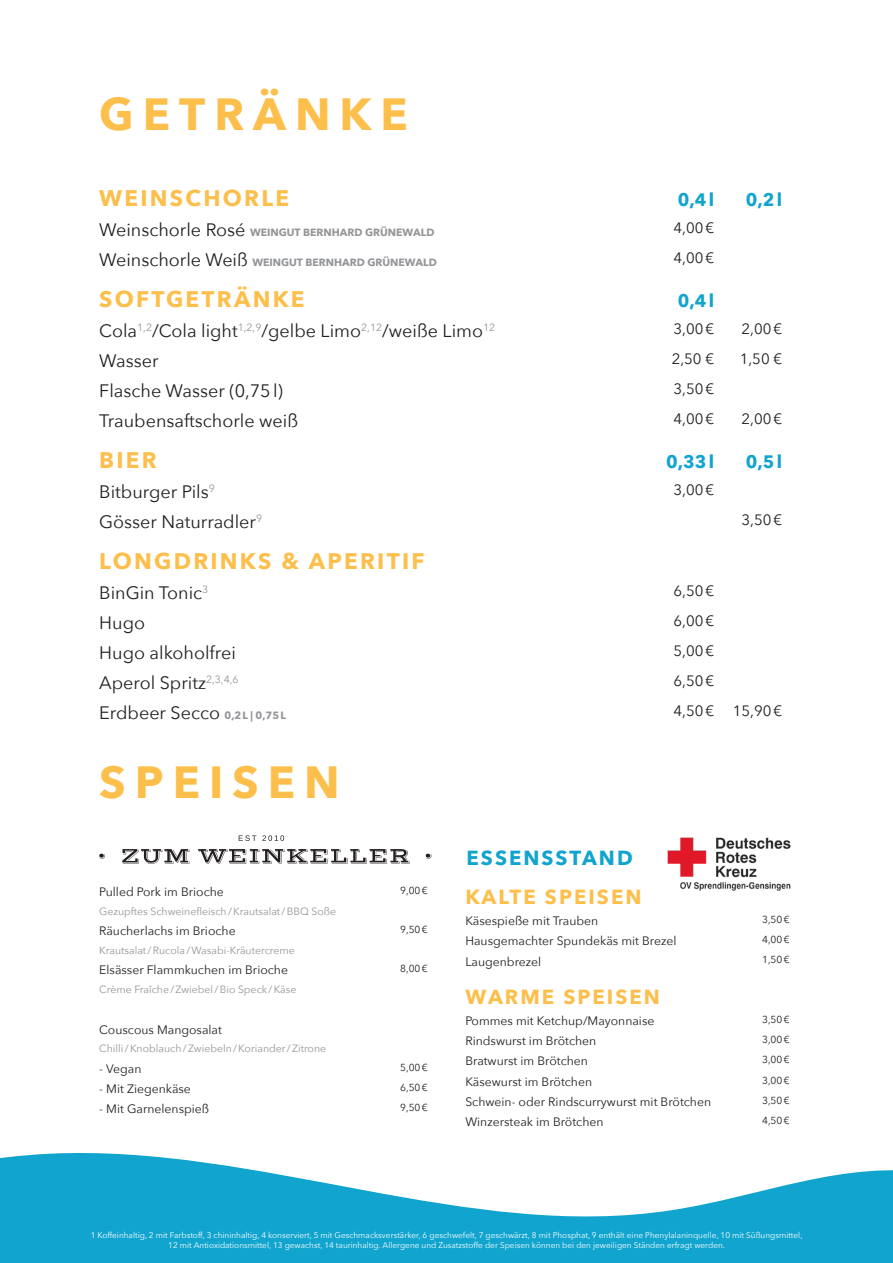
<style>
.page{position:relative;width:893px;height:1263px;background:#fff}
.page>*{position:absolute;margin:0;border:0;box-sizing:border-box;transform-origin:0 0}
.t1{font:700 45px "Avenir Next";letter-spacing:.2em;color:#fdbf4c}
.t2{font:700 22.5px "Avenir Next";letter-spacing:.1em;color:#fdbf4c}
.t3{font:700 20.4px "Avenir Next";letter-spacing:.1em;color:#fdbf4c}
.t4{font:700 20.4px "Avenir Next";letter-spacing:.1em;color:#10a4ce}
.t5{font:18px "Avenir Next";color:#231f20}
.t6{font:700 18px "Avenir Next";letter-spacing:.125em;color:#10a4ce}
.t7{font:15px "Avenir Next";color:#231f20}
.t8{font:12.15px "Avenir Next";color:#231f20}
.t9{font:10.5px "Avenir Next";color:#939598}
.t10{font:700 10.5px "Avenir Next";color:#939598}
.t11{font:10.2px "Avenir Next";color:#231f20}
.t12{font:8.25px/9.9px "Avenir Next";color:#fff;text-align:center}
.s1{font-weight:400;font-size:18px;color:#231f20}
.s2{font-weight:700;font-size:10.5px;color:#939598}
</style>
<div class="page">
<svg style="left:0;top:1153px;width:893px;height:110px;fill:#10a4ce"></svg>
<img style="left:667px;top:837px;width:124px;height:54px">
<svg style="left:99px;top:854px;width:6px;height:5px"></svg>
<svg style="left:122px;top:849px;width:67px;height:15px"></svg>
<svg style="left:198px;top:849px;width:212px;height:15px"></svg>
<svg style="left:426px;top:854px;width:5px;height:5px"></svg>
<svg style="left:239px;top:835px;width:17px;height:6px"></svg>
<svg style="left:262px;top:835px;width:22px;height:6px"></svg>
<p class="t1" style="left:99px;top:75px;width:310px">GETRÄNKE</p>
<p class="t2" style="left:99px;top:178px;width:191px">WEINSCHORLE</p>
<p class="t6" style="left:678px;top:184px;width:38px">0,4l</p>
<p class="t6" style="left:746px;top:184px;width:38px">0,2l</p>
<p class="t10" style="left:99px;top:223px;width:337px"><span class="s1">Weinschorle Rosé</span> WEINGUT BERNHARD GRÜNEWALD</p>
<p class="t7" style="left:673px;top:215px;width:42px">4,00€</p>
<p class="t10" style="left:99px;top:253px;width:339px"><span class="s1">Weinschorle Weiß</span> WEINGUT BERNHARD GRÜNEWALD</p>
<p class="t7" style="left:673px;top:245px;width:42px">4,00€</p>
<p class="t2" style="left:99px;top:280px;width:207px">SOFTGETRÄNKE</p>
<p class="t6" style="left:678px;top:285px;width:38px">0,4l</p>
<p class="t5" style="left:99px;top:315px;width:398px">Cola<sup>1,2</sup>/Cola light<sup>1,2,9</sup>/gelbe Limo<sup>2,12</sup>/weiße Limo<sup>12</sup></p>
<p class="t7" style="left:673px;top:316px;width:42px">3,00€</p>
<p class="t7" style="left:742px;top:316px;width:42px">2,00€</p>
<p class="t5" style="left:99px;top:345px;width:61px">Wasser</p>
<p class="t7" style="left:672px;top:346px;width:44px">2,50 €</p>
<p class="t7" style="left:740px;top:346px;width:44px">1,50 €</p>
<p class="t5" style="left:99px;top:375px;width:185px">Flasche Wasser (0,75l)</p>
<p class="t7" style="left:673px;top:376px;width:42px">3,50€</p>
<p class="t5" style="left:99px;top:405px;width:200px">Traubensaftschorle weiß</p>
<p class="t7" style="left:673px;top:406px;width:42px">4,00€</p>
<p class="t7" style="left:742px;top:406px;width:42px">2,00€</p>
<p class="t2" style="left:99px;top:441px;width:59px">BIER</p>
<p class="t6" style="left:666px;top:446px;width:49px">0,33l</p>
<p class="t6" style="left:746px;top:446px;width:38px">0,5l</p>
<p class="t5" style="left:99px;top:477px;width:117px">Bitburger Pils<sup>9</sup></p>
<p class="t7" style="left:673px;top:477px;width:42px">3,00€</p>
<p class="t5" style="left:99px;top:507px;width:164px">Gösser Naturradler<sup>9</sup></p>
<p class="t7" style="left:742px;top:507px;width:42px">3,50€</p>
<p class="t2" style="left:99px;top:542px;width:327px">LONGDRINKS &amp; APERITIF</p>
<p class="t5" style="left:99px;top:578px;width:111px">BinGin Tonic<sup>3</sup></p>
<p class="t7" style="left:673px;top:579px;width:42px">6,50€</p>
<p class="t5" style="left:99px;top:608px;width:47px">Hugo</p>
<p class="t7" style="left:673px;top:609px;width:42px">6,00€</p>
<p class="t5" style="left:99px;top:638px;width:138px">Hugo alkoholfrei</p>
<p class="t7" style="left:673px;top:639px;width:42px">5,00€</p>
<p class="t5" style="left:99px;top:668px;width:141px">Aperol Spritz<sup>2,3,4,6</sup></p>
<p class="t7" style="left:673px;top:669px;width:42px">6,50€</p>
<p class="t5" style="left:99px;top:698px;width:188px">Erdbeer Secco <span class="s2">0,2L | 0,75L</span></p>
<p class="t7" style="left:673px;top:699px;width:42px">4,50€</p>
<p class="t7" style="left:733px;top:699px;width:51px">15,90€</p>
<p class="t1" style="left:99px;top:743px;width:242px">SPEISEN</p>
<p class="t8" style="left:99px;top:882px;width:126px">Pulled Pork im Brioche</p>
<p class="t11" style="left:400px;top:882px;width:29px">9,00€</p>
<p class="t9" style="left:99px;top:902px;width:238px">Gezupftes Schweinefleisch/Krautsalat/BBQ Soße</p>
<p class="t8" style="left:99px;top:921px;width:138px">Räucherlachs im Brioche</p>
<p class="t11" style="left:400px;top:921px;width:29px">9,50€</p>
<p class="t9" style="left:99px;top:941px;width:197px">Krautsalat/Rucola/Wasabi-Kräutercreme</p>
<p class="t8" style="left:99px;top:960px;width:190px">Elsässer Flammkuchen im Brioche</p>
<p class="t11" style="left:400px;top:960px;width:29px">8,00€</p>
<p class="t9" style="left:99px;top:980px;width:199px">Crème Fraîche/Zwiebel/Bio Speck/Käse</p>
<p class="t8" style="left:99px;top:1019px;width:124px">Couscous Mangosalat</p>
<p class="t9" style="left:99px;top:1040px;width:228px">Chilli/Knoblauch/Zwiebeln/Koriander/Zitrone</p>
<p class="t8" style="left:99px;top:1058px;width:44px">- Vegan</p>
<p class="t11" style="left:400px;top:1058px;width:29px">5,00€</p>
<p class="t8" style="left:99px;top:1078px;width:93px">- Mit Ziegenkäse</p>
<p class="t11" style="left:400px;top:1079px;width:29px">6,50€</p>
<p class="t8" style="left:99px;top:1099px;width:111px">- Mit Garnelenspieß</p>
<p class="t11" style="left:400px;top:1099px;width:29px">9,50€</p>
<p class="t4" style="left:467px;top:840px;width:168px">ESSENSSTAND</p>
<p class="t3" style="left:465px;top:880px;width:178px">KALTE SPEISEN</p>
<p class="t8" style="left:465px;top:910px;width:134px">Käsespieße mit Trauben</p>
<p class="t11" style="left:762px;top:911px;width:29px">3,50€</p>
<p class="t8" style="left:465px;top:931px;width:213px">Hausgemachter Spundekäs mit Brezel</p>
<p class="t11" style="left:762px;top:931px;width:29px">4,00€</p>
<p class="t8" style="left:465px;top:951px;width:78px">Laugenbrezel</p>
<p class="t11" style="left:762px;top:951px;width:29px">1,50€</p>
<p class="t3" style="left:465px;top:979px;width:196px">WARME SPEISEN</p>
<p class="t8" style="left:465px;top:1010px;width:191px">Pommes mit Ketchup/Mayonnaise</p>
<p class="t11" style="left:762px;top:1010px;width:29px">3,50€</p>
<p class="t8" style="left:465px;top:1030px;width:133px">Rindswurst im Brötchen</p>
<p class="t11" style="left:762px;top:1031px;width:29px">3,00€</p>
<p class="t8" style="left:465px;top:1051px;width:124px">Bratwurst im Brötchen</p>
<p class="t11" style="left:762px;top:1051px;width:29px">3,00€</p>
<p class="t8" style="left:465px;top:1071px;width:128px">Käsewurst im Brötchen</p>
<p class="t11" style="left:762px;top:1071px;width:29px">3,00€</p>
<p class="t8" style="left:465px;top:1091px;width:247px">Schwein- oder Rindscurrywurst mit Brötchen</p>
<p class="t11" style="left:762px;top:1092px;width:29px">3,50€</p>
<p class="t8" style="left:465px;top:1112px;width:140px">Winzersteak im Brötchen</p>
<p class="t11" style="left:762px;top:1112px;width:29px">4,50€</p>
<p class="t12" style="left:91px;top:1229px;width:713px">1 Koffeinhaltig, 2 mit Farbstoff, 3 chininhaltig, 4 konserviert, 5 mit Geschmacksverstärker, 6 geschwefelt, 7 geschwärzt, 8 mit Phosphat, 9 enthält eine Phenylalaninquelle, 10 mit Süßungsmittel,<br>12 mit Antioxidationsmittel, 13 gewachst, 14 taurinhaltig. Allergene und Zusatzstoffe der Speisen können bei den jeweiligen Ständen erfragt werden.</p>
</div>
